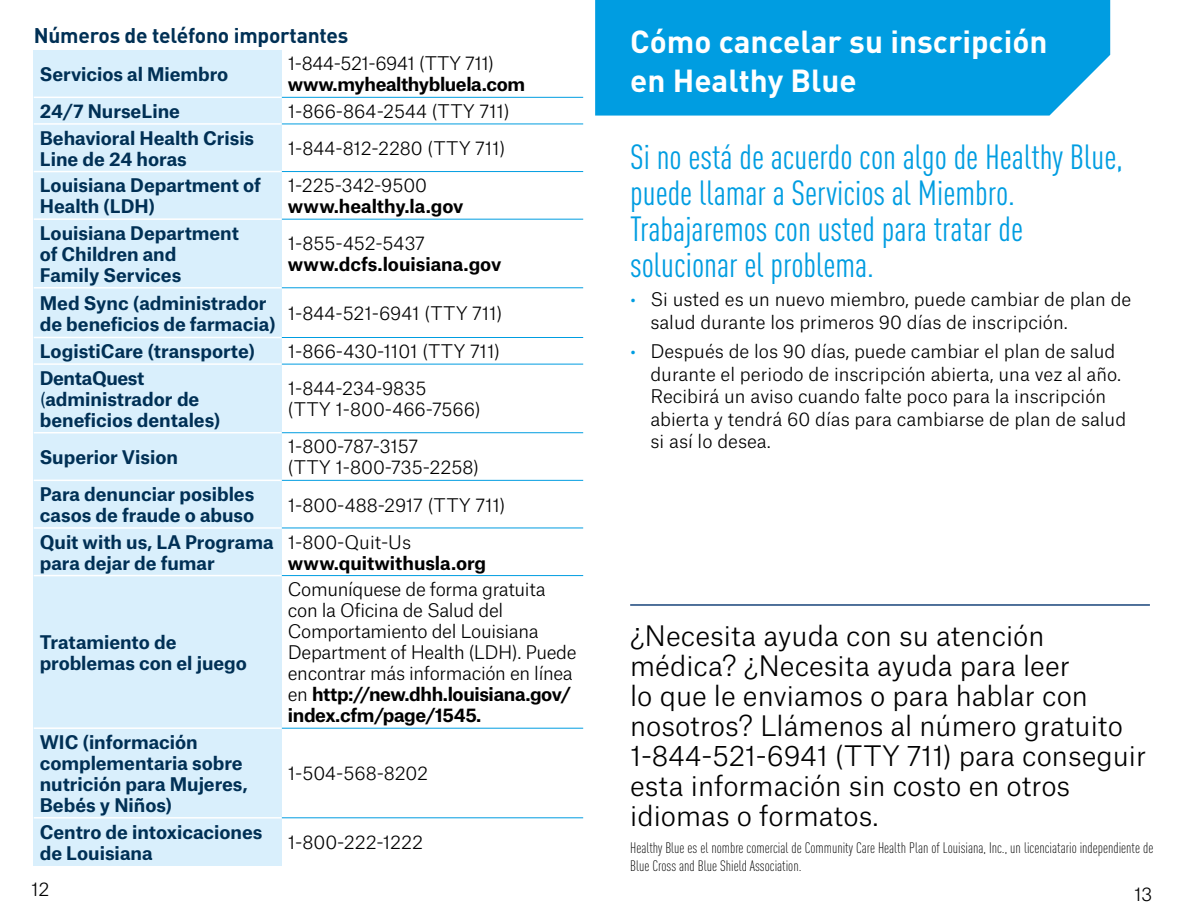
<style>
.page{position:relative;width:1188px;height:918px;background:#fff}
.page>*{position:absolute;margin:0;border:0;box-sizing:border-box;transform-origin:0 0}
.t1{font:condensed 34.5px/36px "DINOT";color:#009de1}
.t2{font:700 31.5px/39px "DINOT";color:#fff}
.t3{font:300 27px/30px "Atlas Grotesk";color:#000}
.t4{font:700 21px "DINOT";letter-spacing:-.01em;color:#003055}
.t5{font:300 18px/22.5px "Atlas Grotesk";color:#000}
.t6{font:700 18px/21px "Atlas Grotesk";color:#003055}
.t7{font:700 18px/21px "Atlas Grotesk";letter-spacing:-.015em;color:#000;text-align:justify}
.t8{font:300 18px/21px "Atlas Grotesk";letter-spacing:-.02em;color:#000}
.t9{font:700 18px "Atlas Grotesk";letter-spacing:-.02em;color:#003055}
.t10{font:300 condensed 15px/18px "DINOT";color:#000}
.s1{font-weight:400}
.s2{font-weight:300}
.s3{color:#009de1}
</style>
<div class="page">
<div style="left:34px;top:50px;width:248px;height:47px;background:#d9effc"></div>
<div style="left:34px;top:97px;width:248px;height:27px;background:#d9effc"></div>
<div style="left:34px;top:124px;width:248px;height:48px;background:#d9effc"></div>
<div style="left:34px;top:172px;width:248px;height:47px;background:#d9effc"></div>
<div style="left:34px;top:219px;width:248px;height:69px;background:#d9effc"></div>
<div style="left:34px;top:288px;width:248px;height:50px;background:#d9effc"></div>
<div style="left:34px;top:338px;width:248px;height:26px;background:#d9effc"></div>
<div style="left:34px;top:364px;width:248px;height:69px;background:#d9effc"></div>
<div style="left:34px;top:433px;width:248px;height:47px;background:#d9effc"></div>
<div style="left:34px;top:480px;width:248px;height:48px;background:#d9effc"></div>
<div style="left:34px;top:528px;width:248px;height:48px;background:#d9effc"></div>
<div style="left:34px;top:576px;width:248px;height:152px;background:#d9effc"></div>
<div style="left:34px;top:728px;width:248px;height:90px;background:#d9effc"></div>
<div style="left:34px;top:818px;width:248px;height:47px;background:#d9effc"></div>
<hr style="left:34px;top:97px;width:248px;height:1px;background:#fff">
<hr style="left:34px;top:123px;width:248px;height:2px;background:#fff">
<hr style="left:34px;top:171px;width:248px;height:1px;background:#fff">
<hr style="left:34px;top:218px;width:248px;height:2px;background:#fff">
<hr style="left:34px;top:287px;width:248px;height:2px;background:#fff">
<hr style="left:34px;top:337px;width:248px;height:1px;background:#fff">
<hr style="left:34px;top:363px;width:248px;height:2px;background:#fff">
<hr style="left:34px;top:432px;width:248px;height:1px;background:#fff">
<hr style="left:34px;top:480px;width:248px;height:1px;background:#fff">
<hr style="left:34px;top:527px;width:248px;height:2px;background:#fff">
<hr style="left:34px;top:575px;width:248px;height:1px;background:#fff">
<hr style="left:34px;top:727px;width:248px;height:2px;background:#fff">
<hr style="left:34px;top:817px;width:248px;height:2px;background:#fff">
<hr style="left:282px;top:97px;width:301px;height:1px;background:#009de1">
<hr style="left:282px;top:124px;width:301px;height:1px;background:#009de1">
<hr style="left:282px;top:171px;width:301px;height:1px;background:#009de1">
<hr style="left:282px;top:219px;width:301px;height:1px;background:#009de1">
<hr style="left:282px;top:287px;width:301px;height:1px;background:#009de1">
<hr style="left:282px;top:337px;width:301px;height:1px;background:#009de1">
<hr style="left:282px;top:364px;width:301px;height:1px;background:#009de1">
<hr style="left:282px;top:432px;width:301px;height:1px;background:#009de1">
<hr style="left:282px;top:480px;width:301px;height:1px;background:#009de1">
<hr style="left:282px;top:528px;width:301px;height:1px;background:#009de1">
<hr style="left:282px;top:575px;width:301px;height:1px;background:#009de1">
<hr style="left:282px;top:728px;width:301px;height:1px;background:#009de1">
<hr style="left:282px;top:817px;width:301px;height:1px;background:#009de1">
<hr style="left:630px;top:604px;width:520px;height:2px;background:#18447a">
<div style="left:595px;top:0;width:515px;height:116px;background:#009de1"></div>
<h3 class="t4" style="left:34px;top:21px;width:316px">Números de teléfono importantes</h3>
<p class="t8" style="left:288px;top:51px;width:208px">1-844-521-6941 (TTY 711)</p>
<h4 class="t6" style="left:40px;top:62px;width:190px">Servicios al Miembro</h4>
<p class="t7" style="left:288px;top:72px;width:239px">www.myhealthybluela.com</p>
<h4 class="t6" style="left:40px;top:99px;width:142px">24/7 NurseLine</h4>
<p class="t5" style="left:288px;top:98px;width:223px">1-866-864-2544 (TTY 711)</p>
<h4 class="t6" style="left:40px;top:125px;width:216px">Behavioral Health Crisis</h4>
<p class="t5" style="left:288px;top:135px;width:219px">1-844-812-2280 (TTY 711)</p>
<h4 class="t6" style="left:40px;top:146px;width:149px">Line de 24 horas</h4>
<h4 class="t6" style="left:40px;top:173px;width:222px">Louisiana Department of</h4>
<p class="t5" style="left:288px;top:172px;width:141px">1-225-342-9500</p>
<h4 class="t6" style="left:40px;top:194px;width:117px">Health (LDH)</h4>
<p class="t7" style="left:288px;top:194px;width:177px">www.healthy.la.gov</p>
<h4 class="t6" style="left:40px;top:221px;width:201px">Louisiana Department</h4>
<p class="t5" style="left:288px;top:231px;width:138px">1-855-452-5437</p>
<h4 class="t6" style="left:40px;top:242px;width:138px">of Children and</h4>
<p class="t7" style="left:288px;top:252px;width:215px">www.dcfs.louisiana.gov</p>
<h4 class="t6" style="left:40px;top:263px;width:143px">Family Services</h4>
<h4 class="t6" style="left:40px;top:290px;width:237px">Med Sync (administrador de beneficios de farmacia)</h4>
<p class="t5" style="left:288px;top:300px;width:216px">1-844-521-6941 (TTY 711)</p>
<h4 class="t6" style="left:40px;top:339px;width:217px">LogistiCare (transporte)</h4>
<p class="t5" style="left:288px;top:338px;width:214px">1-866-430-1101 (TTY 711)</p>
<h4 class="t9" style="left:40px;top:363px;width:106px">DentaQuest</h4>
<p class="t5" style="left:288px;top:375px;width:140px">1-844-234-9835</p>
<h4 class="t6" style="left:40px;top:387px;width:161px"><span class="s1">(</span>administrador de</h4>
<p class="t5" style="left:288px;top:396px;width:194px">(TTY 1-800-466-7566)</p>
<h4 class="t6" style="left:40px;top:408px;width:182px">beneficios dentales)</h4>
<h4 class="t6" style="left:40px;top:445px;width:140px">Superior Vision</h4>
<p class="t5" style="left:288px;top:434px;width:132px">1-800-787-3157</p>
<p class="t5" style="left:288px;top:455px;width:192px">(TTY 1-800-735-2258)</p>
<h4 class="t6" style="left:40px;top:482px;width:216px">Para denunciar posibles</h4>
<p class="t5" style="left:288px;top:492px;width:219px">1-800-488-2917 (TTY 711)</p>
<h4 class="t6" style="left:40px;top:503px;width:216px">casos de fraude o abuso</h4>
<h4 class="t6" style="left:40px;top:529px;width:235px">Quit with us, LA Programa</h4>
<p class="t5" style="left:288px;top:529px;width:125px">1-800-Quit-Us</p>
<h4 class="t6" style="left:40px;top:550px;width:176px">para dejar de fumar</h4>
<p class="t7" style="left:288px;top:550px;width:200px">www.quitwithusla.org</p>
<p class="t8" style="left:288px;top:577px;width:259px">Comuníquese de forma gratuita con la Oficina de Salud del<br>Comportamiento del Louisiana</p>
<h4 class="t6" style="left:40px;top:630px;width:138px">Tratamiento de</h4>
<p class="t8" style="left:288px;top:640px;width:290px">Department of Health (LDH). Puede</p>
<h4 class="t6" style="left:40px;top:651px;width:209px">problemas con el juego</h4>
<p class="t7" style="left:288px;top:661px;width:286px"><span class="s2">encontrar más información en línea en</span> http://new.dhh.louisiana.gov/ index.cfm/page/1545.</p>
<h4 class="t6" style="left:40px;top:730px;width:205px">WIC (información complementaria sobre</h4>
<h4 class="t6" style="left:40px;top:772px;width:209px">nutrición para Mujeres,<br>Bebés y Niños)</h4>
<h4 class="t6" style="left:40px;top:819px;width:224px">Centro de intoxicaciones</h4>
<h4 class="t6" style="left:40px;top:840px;width:114px">de Louisiana</h4>
<p class="t5" style="left:288px;top:761px;width:142px">1-504-568-8202</p>
<p class="t5" style="left:288px;top:829px;width:137px">1-800-222-1222</p>
<h2 class="t2" style="left:630px;top:22px;width:419px">Cómo cancelar su inscripción en Healthy Blue</h2>
<h3 class="t1" style="left:630px;top:139px;width:494px">Si no está de acuerdo con algo de Healthy Blue, puede llamar a Servicios al Miembro.<br>Trabajaremos con usted para tratar de solucionar el problema.</h3>
<p class="t5" style="left:650px;top:286px;width:483px;text-indent:-20px"><span class="s3">•</span> Si usted es un nuevo miembro, puede cambiar de plan de salud durante los primeros 90 días de inscripción.</p>
<p class="t5" style="left:650px;top:338px;width:477px;text-indent:-20px"><span class="s3">•</span> Después de los 90 días, puede cambiar el plan de salud durante el periodo de inscripción abierta, una vez al año.<br>Recibirá un aviso cuando falte poco para la inscripción abierta y tendrá 60 días para cambiarse de plan de salud si así lo desea.</p>
<p class="t3" style="left:630px;top:618px;width:518px">¿Necesita ayuda con su atención médica? ¿Necesita ayuda para leer<br>lo que le enviamos o para hablar con nosotros? Llámenos al número gratuito 1-844-521-6941 (TTY 711) para conseguir esta información sin costo en otros idiomas o formatos.</p>
<p class="t10" style="left:630px;top:838px;width:525px">Healthy Blue es el nombre comercial de Community Care Health Plan of Louisiana, Inc., un licenciatario independiente de<br>Blue Cross and Blue Shield Association.</p>
<p class="t5" style="left:31px;top:876px;width:20px">12</p>
<p class="t5" style="left:1134px;top:881px;width:20px">13</p>
</div>
